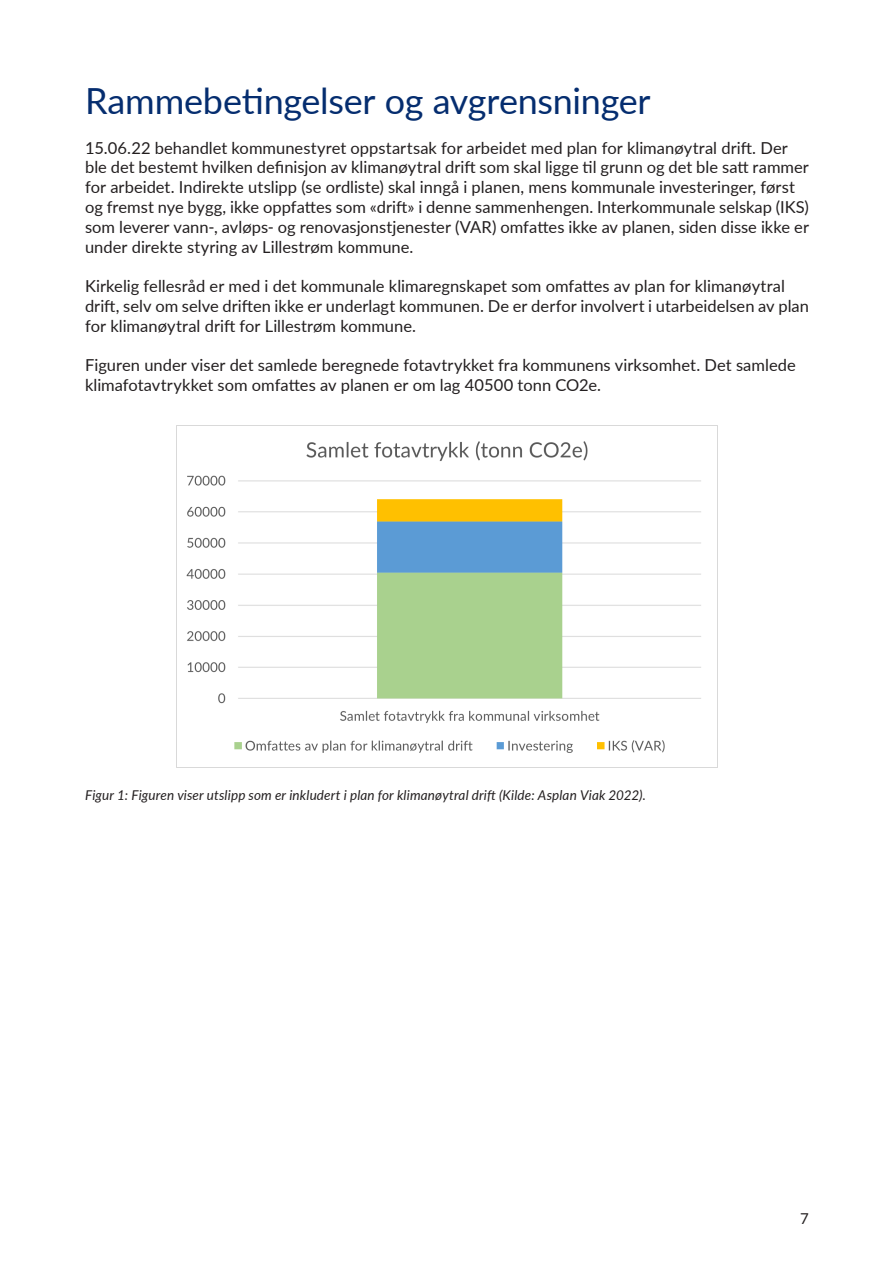
<style>
.page{position:relative;width:893px;height:1263px;background:#fff}
.page>*{position:absolute;margin:0;border:0;box-sizing:border-box;transform-origin:0 0}
.t1{font:36px "Lato";letter-spacing:-.01em;color:#052d6f}
.t2{font:16.5px/19.8px "Lato";color:#231f20}
.t3{font:15px "Lato";color:#231f20}
.t4{font:italic 13.5px "Lato";letter-spacing:.01em;color:#231f20}
</style>
<div class="page">
<img style="left:176px;top:425px;width:541px;height:343px">
<h1 class="t1" style="left:85px;top:75px;width:567px">Rammebetingelser og avgrensninger</h1>
<p class="t2" style="left:85px;top:137px;width:725px">15.06.22 behandlet kommunestyret oppstartsak for arbeidet med plan for klimanøytral drift. Der ble det bestemt hvilken definisjon av klimanøytral drift som skal ligge til grunn og det ble satt rammer for arbeidet. Indirekte utslipp (se ordliste) skal inngå i planen, mens kommunale investeringer, først og fremst nye bygg, ikke oppfattes som «drift» i denne sammenhengen. Interkommunale selskap (IKS) som leverer vann-, avløps- og renovasjonstjenester (VAR) omfattes ikke av planen, siden disse ikke er under direkte styring av Lillestrøm kommune.</p>
<p class="t2" style="left:85px;top:276px;width:725px">Kirkelig fellesråd er med i det kommunale klimaregnskapet som omfattes av plan for klimanøytral drift, selv om selve driften ikke er underlagt kommunen. De er derfor involvert i utarbeidelsen av plan for klimanøytral drift for Lillestrøm kommune.</p>
<p class="t2" style="left:85px;top:355px;width:712px">Figuren under viser det samlede beregnede fotavtrykket fra kommunens virksomhet. Det samlede klimafotavtrykket som omfattes av planen er om lag 40500 tonn CO2e.</p>
<p class="t4" style="left:85px;top:785px;width:562px">Figur 1: Figuren viser utslipp som er inkludert i plan for klimanøytral drift (Kilde: Asplan Viak 2022).</p>
<p class="t3" style="left:800px;top:1208px;width:10px">7</p>
</div>
